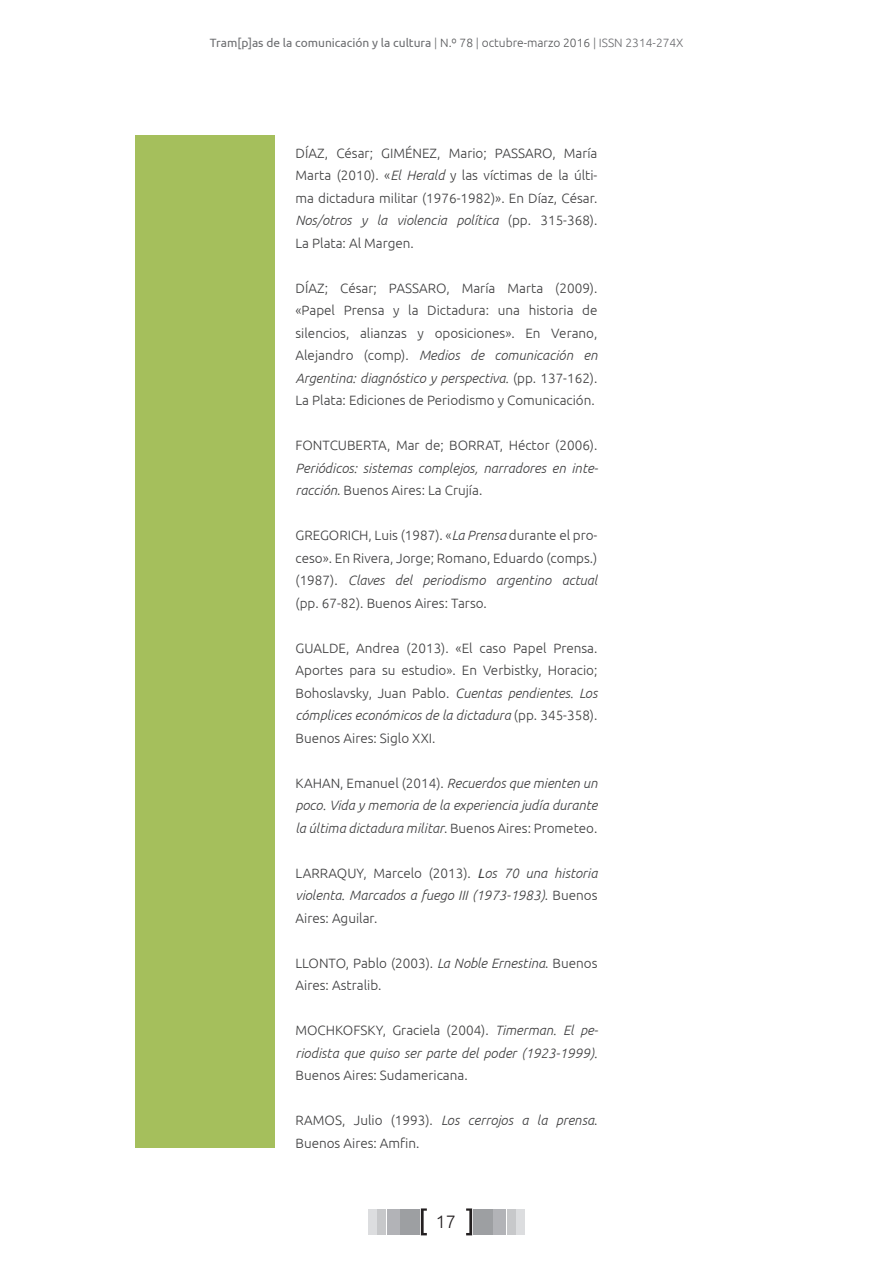
<style>
.page{position:relative;width:893px;height:1263px;background:#fff}
.page>*{position:absolute;margin:0;border:0;box-sizing:border-box;transform-origin:0 0}
.t1{font:300 18px "Ubuntu";color:#231f20}
.bibliografia{font:300 13.5px/22.5px "Ubuntu";color:#3e3e3f;text-align:justify}
.bibliografia-2{font:italic 300 13.5px/22.5px "Ubuntu";color:#3e3e3f;text-align:justify}
.t2{font:12px "Ubuntu";color:#6c6d70}
.s1{font-weight:300}
.s2{font-weight:300;color:#57585a}
.s3{font-style:italic}
.s4{font-style:normal}
.s5{font-weight:400}
</style>
<div class="page">
<div style="left:369px;top:1209px;width:8px;height:25px;background:#dcdddf"></div>
<div style="left:516px;top:1209px;width:8px;height:25px;background:#dcdddf"></div>
<div style="left:378px;top:1209px;width:8px;height:25px;background:#c7c8ca"></div>
<div style="left:507px;top:1209px;width:8px;height:25px;background:#c7c8ca"></div>
<div style="left:387px;top:1209px;width:13px;height:25px;background:#b2b3b7"></div>
<div style="left:493px;top:1209px;width:13px;height:25px;background:#b2b3b7"></div>
<div style="left:400px;top:1209px;width:20px;height:25px;background:#9d9fa2"></div>
<div style="left:473px;top:1209px;width:20px;height:25px;background:#9d9fa2"></div>
<svg style="left:421px;top:1208px;width:6px;height:27px"></svg>
<svg style="left:466px;top:1208px;width:6px;height:27px"></svg>
<div style="left:135px;top:135px;width:140px;height:1012px;background:#a5bf5c"></div>
<p class="t2" style="left:210px;top:36px;width:475px">Tram[p]as de la comunicación y la cultura <span class="s1">|</span> <span class="s2">N.º 78</span> <span class="s1">|</span> <span class="s2">octubre-marzo 2016</span> <span class="s1">| ISSN 2314-274X</span></p>
<p class="bibliografia" style="left:296px;top:141px;width:303px">DÍAZ, César; GIMÉNEZ, Mario; PASSARO, María Marta (2010). «<span class="s3">El Herald</span> y las víctimas de la últi&shy;ma dictadura militar (1976-1982)». En Díaz, César.<br><span class="s3">Nos/otros y la violencia política</span> (pp. 315-368).<br>La Plata: Al Margen.</p>
<p class="bibliografia" style="left:296px;top:276px;width:303px">DÍAZ; César; PASSARO, María Marta (2009). «Papel Prensa y la Dictadura: una historia de silencios, alianzas y oposiciones». En Verano, Alejandro (comp). <span class="s3">Medios de comunicación en Argentina: diagnóstico y perspectiva.</span> (pp. 137-162).<br>La Plata: Ediciones de Periodismo y Comunicación.</p>
<p class="bibliografia" style="left:296px;top:434px;width:304px">FONTCUBERTA, Mar de; BORRAT, Héctor (2006).<br><span class="s3">Periódicos: sistemas complejos, narradores en inte&shy;racción</span>. Buenos Aires: La Crujía.</p>
<p class="bibliografia" style="left:296px;top:524px;width:303px">GREGORICH, Luis (1987). «<span class="s3">La Prensa</span> durante el pro&shy;ceso». En Rivera, Jorge; Romano, Eduardo (comps.) (1987). <span class="s3">Claves del periodismo argentino actual </span>(pp. 67-82). Buenos Aires: Tarso.</p>
<p class="bibliografia" style="left:296px;top:636px;width:303px">GUALDE, Andrea (2013). «El caso Papel Prensa.<br>Aportes para su estudio». En Verbistky, Horacio; Bohoslavsky, Juan Pablo. <span class="s3">Cuentas pendientes. Los cómplices económicos de la dictadura</span> (pp. 345-358).<br>Buenos Aires: Siglo XXI.</p>
<p class="bibliografia-2" style="left:296px;top:771px;width:303px"><span class="s4">KAHAN, Emanuel (2014).</span> Recuerdos que mienten un poco. Vida y memoria de la experiencia judía durante la última dictadura militar<span class="s4">. Buenos Aires: Prometeo.</span></p>
<p class="bibliografia-2" style="left:296px;top:861px;width:303px"><span class="s4">LARRAQUY, Marcelo (2013).</span> <span class="s5">L</span>os 70 una historia violenta. Marcados a fuego III (1973-1983)<span class="s4">. Buenos Aires: Aguilar.</span></p>
<p class="bibliografia" style="left:296px;top:951px;width:303px">LLONTO, Pablo (2003). <span class="s3">La Noble Ernestina</span>. Buenos<br>Aires: Astralib.</p>
<p class="bibliografia-2" style="left:296px;top:1019px;width:304px"><span class="s4">MOCHKOFSKY, Graciela (2004).</span> Timerman. El pe&shy;riodista que quiso ser parte del poder (1923-1999).<br><span class="s4">Buenos Aires: Sudamericana.</span></p>
<p class="bibliografia" style="left:296px;top:1109px;width:303px">RAMOS, Julio (1993). <span class="s3">Los cerrojos a la prensa</span>.<br>Buenos Aires: Amfin.</p>
<h1 class="t1" style="left:436px;top:1211px;width:22px">17</h1>
</div>
